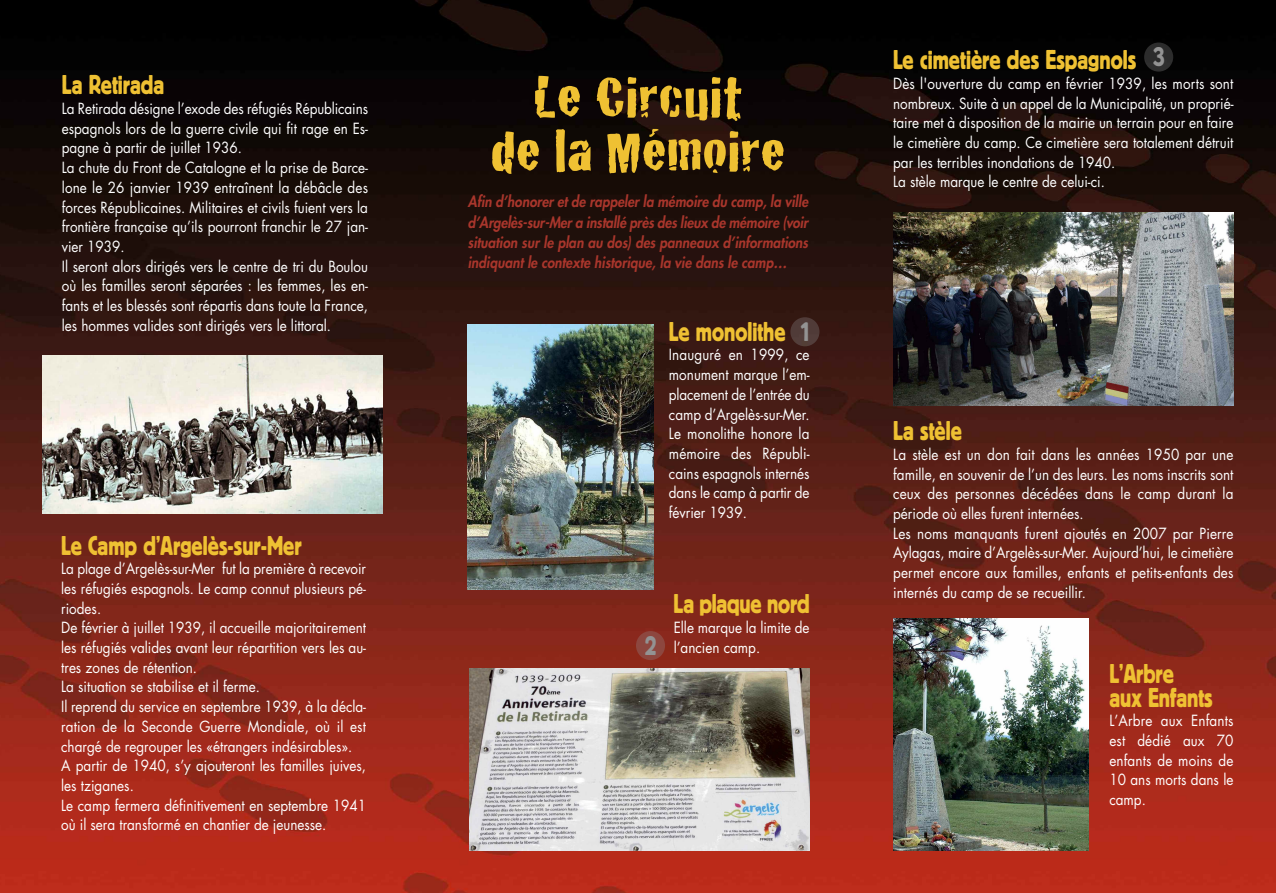
<style>
.page{position:relative;width:1276px;height:893px;background:#fff}
.page>*{position:absolute;margin:0;border:0;box-sizing:border-box;transform-origin:0 0}
.t1{font:60px/54px "Cracked";color:#efc133;text-align:center;scale:1.2 1}
.t2{font:27px/24px "Block BE";color:#efc133;scale:.8 1}
.t3{font:27px "Block BE";color:#939393;scale:.8 1}
.t4{font:15px/19.6px "Futura";color:#fff;scale:.9 1}
.t5{font:italic 800 15px/20.4px "Futura";letter-spacing:.005em;color:#a9362c;text-align:justify;scale:.9 1}
</style>
<div class="page">
<img style="left:0;top:0;width:1276px;height:893px">
<img style="left:893px;top:213px;width:340px;height:192px">
<img style="left:469px;top:669px;width:340px;height:181px">
<img style="left:468px;top:324px;width:186px;height:265px">
<img style="left:893px;top:619px;width:196px;height:231px">
<img style="left:790px;top:317px;width:29px;height:29px">
<img style="left:636px;top:631px;width:29px;height:29px">
<img style="left:1144px;top:43px;width:29px;height:29px">
<img style="left:43px;top:355px;width:340px;height:159px">
<h2 class="t2" style="left:62px;top:74px;width:130px">La Retirada</h2>
<p class="t4" style="left:62px;top:100px;width:342px">La Retirada désigne l’exode des réfugiés Républicains espagnols lors de la guerre civile qui fit rage en Es&shy;pagne à partir de juillet 1936.<br>La chute du Front de Catalogne et la prise de Barce&shy;lone le 26 janvier 1939 entraînent la débâcle des forces Républicaines. Militaires et civils fuient vers la frontière française qu’ils pourront franchir le 27 jan&shy;vier 1939.<br>Il seront alors dirigés vers le centre de tri du Boulou où les familles seront séparées : les femmes, les en&shy;fants et les blessés sont répartis dans toute la France, les hommes valides sont dirigés vers le littoral.</p>
<h2 class="t2" style="left:61px;top:534px;width:302px">Le Camp d’Argelès-sur-Mer</h2>
<p class="t4" style="left:61px;top:560px;width:340px">La plage d’Argelès-sur-Mer fut la première à recevoir les réfugiés espagnols. Le camp connut plusieurs pé&shy;riodes.<br>De février à juillet 1939, il accueille majoritairement les réfugiés valides avant leur répartition vers les au&shy;tres zones de rétention.<br>La situation se stabilise et il ferme.<br>Il reprend du service en septembre 1939, à la décla&shy;ration de la Seconde Guerre Mondiale, où il est chargé de regrouper les «étrangers indésirables».<br>A partir de 1940, s’y ajouteront les familles juives, les tziganes.<br>Le camp fermera définitivement en septembre 1941 où il sera transformé en chantier de jeunesse.</p>
<h1 class="t1" style="left:490px;top:70px;width:247px">Le Circuit<br>de la Mémoire</h1>
<p class="t5" style="left:468px;top:192px;width:379px">Afin d’honorer et de rappeler la mémoire du camp, la ville d’Argelès-sur-Mer a installé près des lieux de mémoire (voir situation sur le plan au dos) des panneaux d’informations indiquant le contexte historique, la vie dans le camp…</p>
<h2 class="t2" style="left:669px;top:321px;width:148px">Le monolithe</h2>
<p class="t4" style="left:669px;top:346px;width:158px;text-align:justify">Inauguré en 1999, ce monument marque l’em&shy;placement de l’entrée du camp d’Argelès-sur-Mer.<br>Le monolithe honore la mémoire des Républi&shy;cains espagnols internés dans le camp à partir de février 1939.</p>
<h2 class="t3" style="left:799px;top:322px;width:16px">1</h2>
<h2 class="t3" style="left:645px;top:636px;width:16px">2</h2>
<h2 class="t2" style="left:673px;top:593px;width:171px">La plaque nord</h2>
<p class="t4" style="left:673px;top:619px;width:153px">Elle marque la limite de l’ancien camp.</p>
<h2 class="t3" style="left:1153px;top:47px;width:16px">3</h2>
<h2 class="t2" style="left:893px;top:49px;width:305px">Le cimetière des Espagnols</h2>
<p class="t4" style="left:893px;top:75px;width:379px">Dès l'ouverture du camp en février 1939, les morts sont nombreux. Suite à un appel de la Municipalité, un proprié&shy;taire met à disposition de la mairie un terrain pour en faire le cimetière du camp. Ce cimetière sera totalement détruit par les terribles inondations de 1940.<br>La stèle marque le centre de celui-ci.</p>
<h2 class="t2" style="left:893px;top:420px;width:87px">La stèle</h2>
<p class="t4" style="left:893px;top:446px;width:379px">La stèle est un don fait dans les années 1950 par une famille, en souvenir de l’un des leurs. Les noms inscrits sont ceux des personnes décédées dans le camp durant la période où elles furent internées.<br>Les noms manquants furent ajoutés en 2007 par Pierre Aylagas, maire d’Argelès-sur-Mer. Aujourd’hui, le cimetière permet encore aux familles, enfants et petits-enfants des internés du camp de se recueillir.</p>
<h2 class="t2" style="left:1109px;top:662px;width:131px">L’Arbre aux Enfants</h2>
<p class="t4" style="left:1109px;top:712px;width:139px;text-align:justify">L’Arbre aux Enfants est dédié aux 70 enfants de moins de 10 ans morts dans le camp.</p>
</div>
